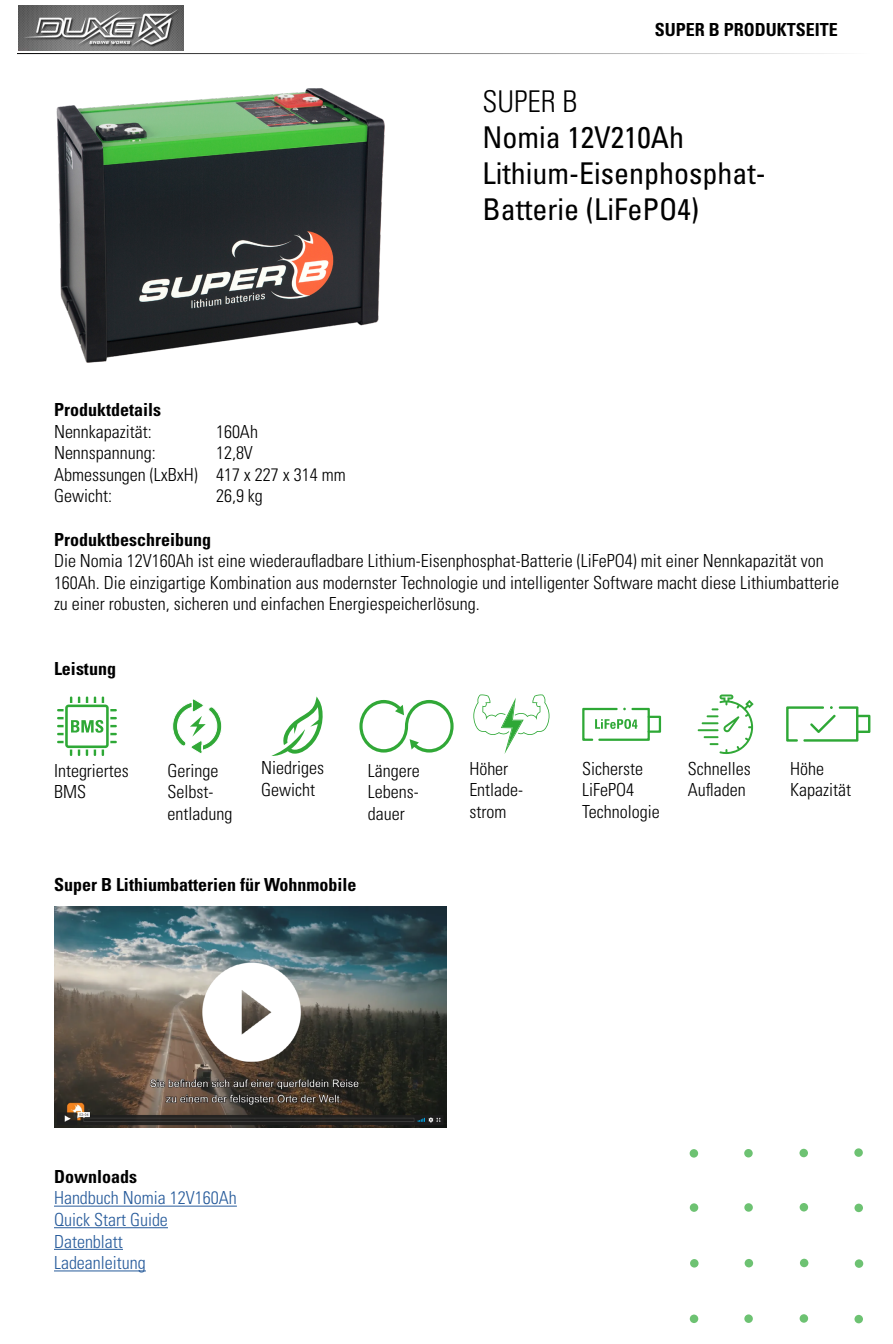
<style>
.page{position:relative;width:893px;height:1344px;background:#fff}
.page>*{position:absolute;margin:0;border:0;box-sizing:border-box;transform-origin:0 0}
.t1{font:condensed 30px/36px "Univers LT Std";color:#000}
.t2{font:300 condensed 30px "Univers LT Std";color:#000}
.t3{font:300 condensed 18px/21.6px "Univers LT Std";color:#000}
.t4{font:700 condensed 18px "Univers LT Std";color:#000}
.t5{font:300 condensed 18px/21.6px "Univers LT Std";color:#275b9b}
</style>
<div class="page">
<hr style="left:54px;top:1205px;width:183px;height:1px;background:#275b9b">
<hr style="left:54px;top:1227px;width:114px;height:1px;background:#275b9b">
<hr style="left:54px;top:1249px;width:69px;height:1px;background:#275b9b">
<hr style="left:54px;top:1270px;width:92px;height:1px;background:#275b9b">
<img style="left:54px;top:907px;width:392px;height:220px">
<svg style="left:473px;top:694px;width:76px;height:60px"></svg>
<svg style="left:582px;top:707px;width:79px;height:34px"></svg>
<hr style="left:698px;top:729px;width:20px;height:2px;background:#31a837">
<svg style="left:702px;top:694px;width:52px;height:60px"></svg>
<svg style="left:786px;top:706px;width:84px;height:35px"></svg>
<svg style="left:57px;top:696px;width:60px;height:60px"></svg>
<svg style="left:173px;top:699px;width:49px;height:54px"></svg>
<svg style="left:271px;top:696px;width:52px;height:60px"></svg>
<svg style="left:359px;top:700px;width:95px;height:52px"></svg>
<img style="left:18px;top:6px;width:165px;height:45px">
<hr style="left:17px;top:53px;width:853px;height:1px;background:#000">
<div style="left:690px;top:1149px;width:8px;height:8px;background:#6dc272;border-radius:50%"></div>
<svg style="left:690px;top:1203px;width:8px;height:9px"></svg>
<svg style="left:690px;top:1259px;width:9px;height:8px"></svg>
<div style="left:690px;top:1314px;width:8px;height:9px;background:#6dc272;border-radius:50%"></div>
<div style="left:744px;top:1149px;width:9px;height:8px;background:#6dc272;border-radius:50%"></div>
<div style="left:744px;top:1203px;width:9px;height:8px;background:#6dc272;border-radius:50%"></div>
<div style="left:745px;top:1259px;width:8px;height:8px;background:#6dc272;border-radius:50%"></div>
<svg style="left:744px;top:1314px;width:9px;height:9px"></svg>
<svg style="left:799px;top:1148px;width:9px;height:9px"></svg>
<div style="left:800px;top:1203px;width:8px;height:8px;background:#6dc272;border-radius:50%"></div>
<svg style="left:800px;top:1258px;width:8px;height:9px"></svg>
<div style="left:800px;top:1314px;width:8px;height:8px;background:#6dc272;border-radius:50%"></div>
<svg style="left:854px;top:1148px;width:9px;height:9px"></svg>
<svg style="left:854px;top:1203px;width:9px;height:9px"></svg>
<svg style="left:855px;top:1259px;width:8px;height:9px"></svg>
<svg style="left:854px;top:1314px;width:9px;height:9px"></svg>
<img style="left:56px;top:88px;width:329px;height:275px">
<p class="t4" style="left:655px;top:18px;width:185px">SUPER B PRODUKTSEITE</p>
<p class="t4" style="left:54px;top:398px;width:109px">Produktdetails</p>
<p class="t3" style="left:54px;top:420px;width:99px">Nennkapazität:</p>
<p class="t3" style="left:216px;top:420px;width:43px">160Ah</p>
<p class="t3" style="left:54px;top:442px;width:103px">Nennspannung:</p>
<p class="t3" style="left:54px;top:442px;width:293px;text-indent:162px">12,8V<br>Abmessungen (LxBxH) 417 x 227 x 314 mm<br>Gewicht:</p>
<p class="t3" style="left:216px;top:485px;width:48px">26,9 kg</p>
<h1 class="t2" style="left:483px;top:83px;width:96px">SUPER B</h1>
<h1 class="t1" style="left:483px;top:119px;width:285px">Nomia 12V210Ah<br>Lithium-Eisenphosphat-<br>Batterie (LiFePO4)</h1>
<p class="t4" style="left:54px;top:528px;width:158px">Produktbeschreibung</p>
<p class="t3" style="left:54px;top:550px;width:786px">Die Nomia 12V160Ah ist eine wiederaufladbare Lithium-Eisenphosphat-Batterie (LiFePO4) mit einer Nennkapazität von<br>160Ah. Die einzigartige Kombination aus modernster Technologie und intelligenter Software macht diese Lithiumbatterie zu einer robusten, sicheren und einfachen Energiespeicherlösung.</p>
<p class="t4" style="left:54px;top:658px;width:63px">Leistung</p>
<p class="t3" style="left:54px;top:759px;width:76px">Integriertes<br>BMS</p>
<p class="t3" style="left:167px;top:759px;width:66px">Geringe<br>Selbst&shy;entladung</p>
<p class="t3" style="left:261px;top:757px;width:64px">Niedriges<br>Gewicht</p>
<p class="t3" style="left:368px;top:759px;width:53px;text-align:justify">Längere Lebens&shy;dauer</p>
<p class="t3" style="left:582px;top:757px;width:79px">Sicherste<br>LiFePO4<br>Technologie</p>
<p class="t3" style="left:688px;top:757px;width:64px">Schnelles<br>Aufladen</p>
<p class="t3" style="left:790px;top:757px;width:62px">Höhe<br>Kapazität</p>
<p class="t3" style="left:469px;top:757px;width:55px">Höher<br>Entlade&shy;strom</p>
<p class="t4" style="left:54px;top:874px;width:304px">Super B Lithiumbatterien für Wohnmobile</p>
<p class="t4" style="left:54px;top:1165px;width:84px">Downloads</p>
<p class="t5" style="left:54px;top:1187px;width:184px">Handbuch Nomia 12V160Ah<br>Quick Start Guide<br>Datenblatt<br>Ladeanleitung</p>
</div>
